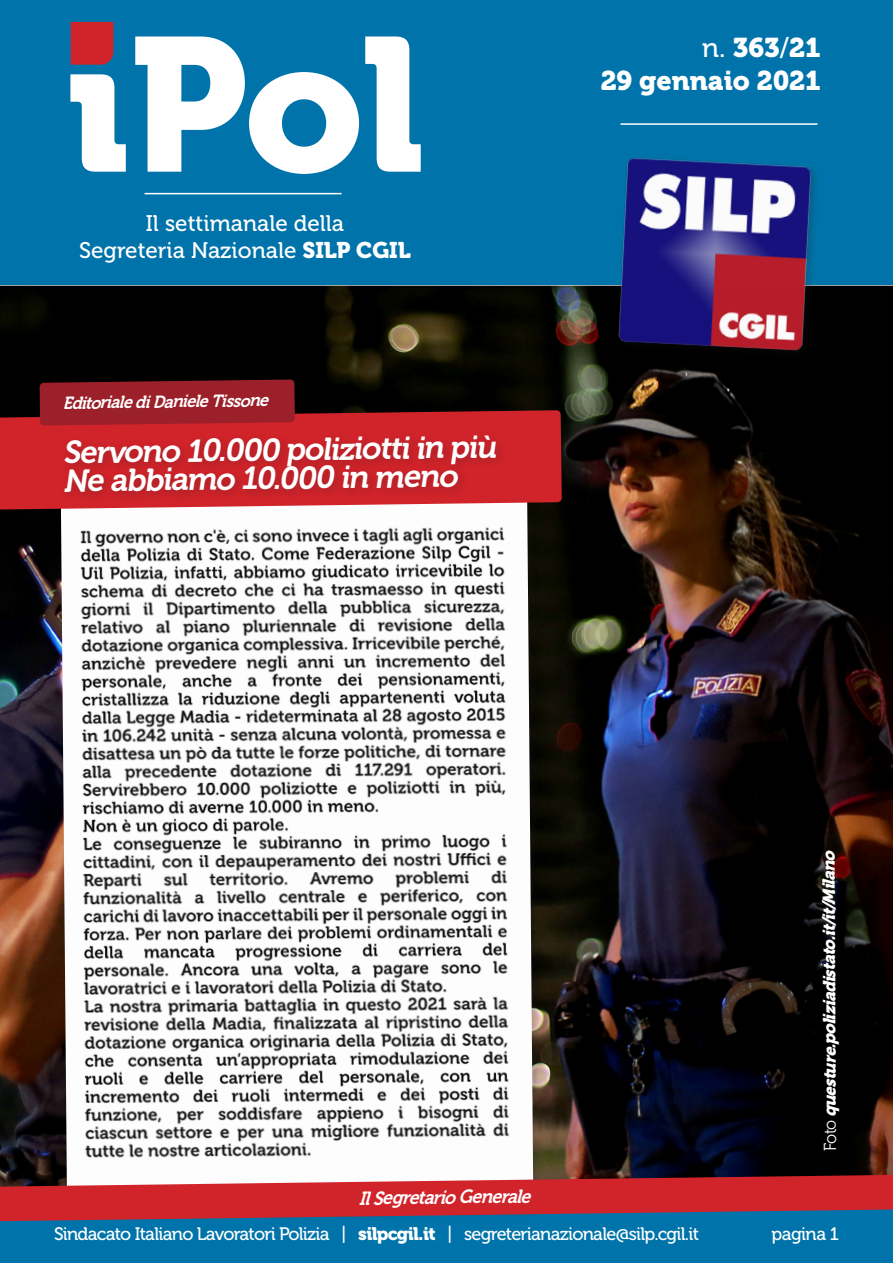
<style>
.page{position:relative;width:893px;height:1263px;background:#fff}
.page>*{position:absolute;margin:0;border:0;box-sizing:border-box;transform-origin:0 0}
.t1{font:189px "Museo 900";color:#fff}
.t2{font:italic 31.5px "Museo 700";color:#fff}
.t3{font:27px "Museo 900";color:#fff}
.t4{font:22.5px "Museo 500";color:#fff}
.t5{font:italic 18.9px "Museo 700";color:#fff;scale:.95 1}
.t6{font:18px "Museo 500";letter-spacing:-.04em;color:#fff}
.t7{font:italic 17.4px "Museo 700";color:#fff;scale:.95 1}
.t8{font:italic 17.25px "Museo 900";color:#fff;scale:.95 1}
.s1{font-family:"Museo 900"}
.s2{font-family:"Museo 500"}
.s3{font-family:"Museo 300";font-style:normal;font-size:17.4px}
</style>
<div class="page">
<img style="left:0;top:286px;width:893px;height:888px">
<div style="left:0;top:0;width:893px;height:285px;background:#0074aa"></div>
<div style="left:71px;top:22px;width:42px;height:43px;background:#d1232a"></div>
<hr style="left:145px;top:193px;width:197px;height:1px;background:#fff">
<hr style="left:620px;top:123px;width:197px;height:2px;background:#fff">
<div style="left:0;top:1209px;width:893px;height:54px;background:#0074aa"></div>
<div style="left:56px;top:496px;width:488px;height:728px;background:#231f20;opacity:.25"></div>
<img style="left:61px;top:510px;width:472px;height:664px">
<svg style="left:0;top:410px;width:562px;height:100px;background:#c8373d"></svg>
<div style="left:60px;top:430px;width:447px;height:73px;background:#231f20;opacity:.25"></div>
<svg style="left:0;top:1174px;width:893px;height:48px"></svg>
<img style="left:610px;top:157px;width:210px;height:203px">
<svg style="left:40px;top:379px;width:255px;height:46px;background:#951e27"></svg>
<p class="t1" style="left:66px;top:-2px;width:360px">iPol</p>
<p class="t4" style="left:146px;top:211px;width:200px">Il settimanale della</p>
<p class="t4" style="left:79px;top:238px;width:333px">Segreteria Nazionale <span class="s1">SILP CGIL</span></p>
<p class="t7" style="left:62px;top:394px;width:218px;rotate:-1deg">Editoriale di Daniele Tissone</p>
<p class="t2" style="left:63px;top:436px;width:435px;rotate:-1deg">Servono 10.000 poliziotti in più</p>
<p class="t2" style="left:63px;top:464px;width:396px;rotate:-1deg">Ne abbiamo 10.000 in meno</p>
<p class="t3" style="left:702px;top:32px;width:120px"><span class="s2">n.</span> 363<span class="s2">/</span>21</p>
<p class="t3" style="left:601px;top:65px;width:222px">29 gennaio 2021</p>
<p class="t5" style="left:358px;top:1188px;width:182px;rotate:-1deg">Il Segretario Generale</p>
<p class="t8" style="left:819px;top:1151px;width:323px;rotate:-90deg"><span class="s3">F o t o</span> questure.poliziadistato.it/it/Milano</p>
<p class="t6" style="left:54px;top:1224px;width:647px">Sindacato Italiano Lavoratori Polizia | <span class="s1">silpcgil.it</span> | segreterianazionale@silp.cgil.it</p>
<p class="t6" style="left:771px;top:1224px;width:69px">pagina 1</p>
</div>
